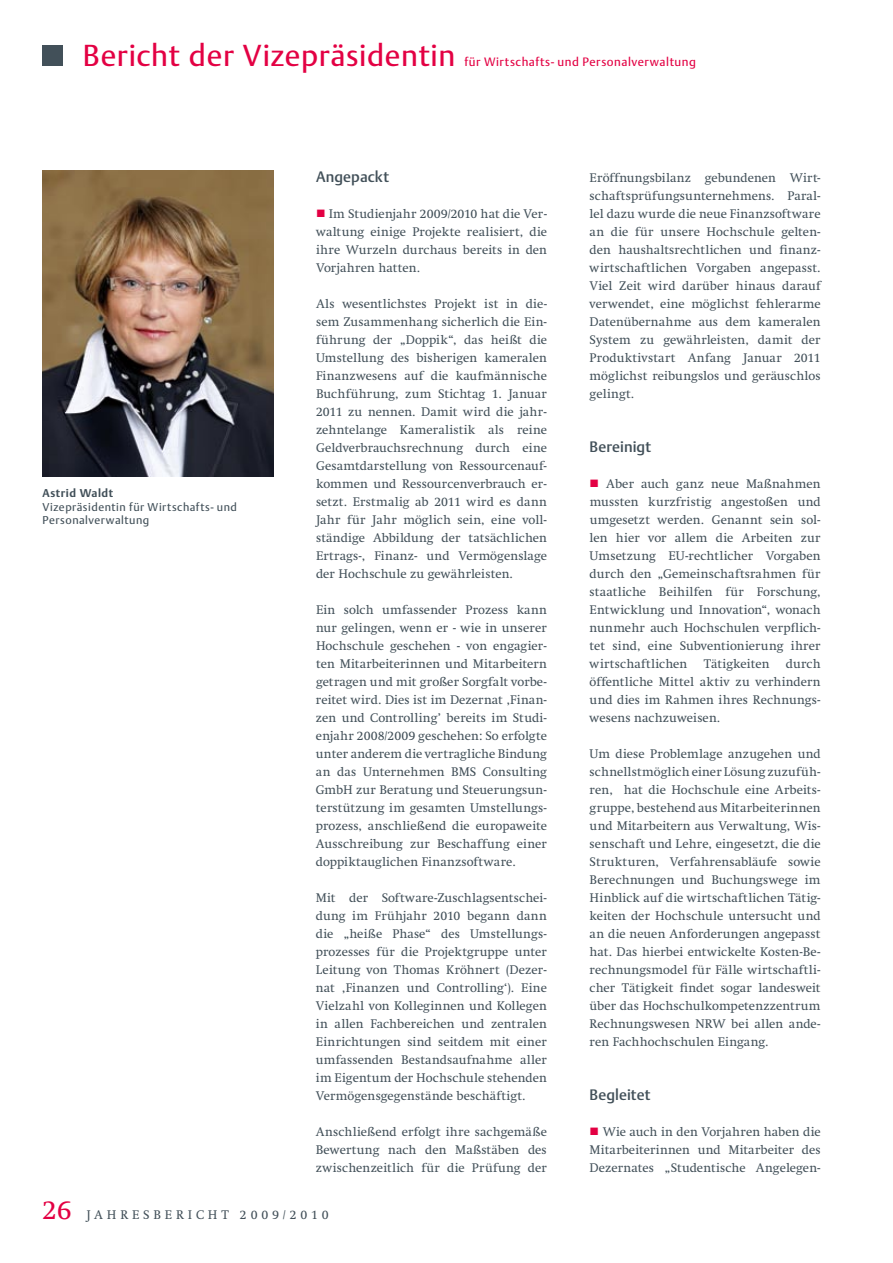
<style>
.page{position:relative;width:893px;height:1263px;background:#fff}
.page>*{position:absolute;margin:0;border:0;box-sizing:border-box;transform-origin:0 0}
.t1{font:30px "DTL Argo TOT";letter-spacing:.02em;color:#e30043}
.t2{font:500 15px "DTL Argo TOT";letter-spacing:.005em;color:#425059}
.t3{font:12.75px/18px "Swift LT Std";color:#425059;text-align:justify}
.t4{font:12.75px "Swift LT Std";letter-spacing:.3em;color:#425059}
.t5{font:12px "DTL Argo TOT";letter-spacing:.045em;color:#e30043}
.t6{font:11.25px/13.5px "DTL Argo TOT";letter-spacing:.045em;color:#425059}
.t7{font:700 11.25px "DTL Argo TOT";letter-spacing:.045em;color:#425059}
.s1{color:#e30043}
.s2{font-size:27px;color:#e30043}
</style>
<div class="page">
<div style="left:43px;top:45px;width:20px;height:21px;background:#425059"></div>
<img style="left:43px;top:170px;width:231px;height:306px">
<h1 class="t1" style="left:83px;top:37px;width:374px">Bericht der Vizepräsidentin</h1>
<p class="t5" style="left:464px;top:55px;width:233px">für Wirtschafts- und Personalverwaltung</p>
<p class="t2" style="left:316px;top:168px;width:75px">Angepackt</p>
<p class="t3" style="left:316px;top:205px;width:233px"><span class="s1">■</span> Im Studienjahr 2009/2010 hat die Ver&shy;waltung einige Projekte realisiert, die ihre Wurzeln durchaus bereits in den Vorjahren hatten.</p>
<p class="t3" style="left:316px;top:295px;width:233px">Als wesentlichstes Projekt ist in die&shy;sem Zusammenhang sicherlich die Ein&shy;führung der „Doppik“, das heißt die Umstellung des bisherigen kameralen Finanzwesens auf die kaufmännische Buchführung, zum Stichtag 1. Januar 2011 zu nennen. Damit wird die jahr&shy;zehntelange Kameralistik als reine Geldverbrauchsrechnung durch eine Gesamtdarstellung von Ressourcenauf&shy;kommen und Ressourcenverbrauch er&shy;setzt. Erstmalig ab 2011 wird es dann Jahr für Jahr möglich sein, eine voll&shy;ständige Abbildung der tatsächlichen Ertrags-, Finanz- und Vermögenslage der Hochschule zu gewährleisten.</p>
<p class="t3" style="left:316px;top:601px;width:233px">Ein solch umfassender Prozess kann nur gelingen, wenn er - wie in unserer Hochschule geschehen - von engagier&shy;ten Mitarbeiterinnen und Mitarbeitern getragen und mit großer Sorgfalt vorbe&shy;reitet wird. Dies ist im Dezernat ‚Finan&shy;zen und Controlling’ bereits im Studi&shy;enjahr 2008/2009 geschehen: So erfolgte unter anderem die vertragliche Bindung an das Unternehmen BMS</p>
<p class="t7" style="left:43px;top:487px;width:72px">Astrid Waldt</p>
<p class="t6" style="left:43px;top:500px;width:196px">Vizepräsidentin für Wirtschafts- und<br>Personalverwaltung</p>
<p class="t3" style="left:316px;top:763px;width:233px;text-indent:167px">Consulting GmbH zur Beratung und Steuerungsun&shy;terstützung im gesamten Umstellungs&shy;prozess, anschließend die europaweite Ausschreibung zur Beschaffung einer doppiktauglichen Finanzsoftware.</p>
<p class="t3" style="left:316px;top:889px;width:233px">Mit der Software-Zuschlagsentschei&shy;dung im Frühjahr 2010 begann dann die „heiße Phase“ des Umstellungs&shy;prozesses für die Projektgruppe unter Leitung von Thomas Kröhnert (Dezer&shy;nat ‚Finanzen und Controlling‘). Eine Vielzahl von Kolleginnen und Kollegen in allen Fachbereichen und zentralen Einrichtungen sind seitdem mit einer umfassenden Bestandsaufnahme aller im Eigentum der Hochschule stehenden Vermögensgegenstände beschäftigt.</p>
<p class="t3" style="left:316px;top:1123px;width:233px">Anschließend erfolgt ihre sachgemäße Bewertung nach den Maßstäben des zwischenzeitlich für die Prüfung der</p>
<p class="t4" style="left:43px;top:1208px;width:288px"><span class="s2">26</span> Jahresbericht 2009/2010</p>
<p class="t3" style="left:590px;top:169px;width:234px">Eröffnungsbilanz gebundenen Wirt&shy;schaftsprüfungsunternehmens. Paral&shy;lel dazu wurde die neue Finanzsoftware an die für unsere Hochschule gelten&shy;den haushaltsrechtlichen und finanz&shy;wirtschaftlichen Vorgaben angepasst.<br>Viel Zeit wird darüber hinaus darauf verwendet, eine möglichst fehlerarme Datenübernahme aus dem kameralen System zu gewährleisten, damit der Produktivstart Anfang Januar 2011 möglichst reibungslos und geräuschlos gelingt.</p>
<p class="t2" style="left:590px;top:438px;width:63px">Bereinigt</p>
<p class="t3" style="left:590px;top:475px;width:233px"><span class="s1">■</span> Aber auch ganz neue Maßnahmen mussten kurzfristig angestoßen und umgesetzt werden. Genannt sein sol&shy;len hier vor allem die Arbeiten zur Umsetzung EU-rechtlicher Vorgaben durch den „Gemeinschaftsrahmen für staatliche Beihilfen für Forschung, Entwicklung und Innovation“, wonach nunmehr auch Hochschulen verpflich&shy;tet sind, eine Subventionierung ihrer wirtschaftlichen</p>
<p class="t3" style="left:590px;top:655px;width:233px;text-indent:196px">durch öffentliche Mittel aktiv zu verhindern und dies im Rahmen ihres Rechnungs&shy;wesens nachzuweisen.</p>
<p class="t3" style="left:590px;top:745px;width:233px">Um diese Problemlage anzugehen und schnellstmöglich einer Lösung zuzufüh&shy;ren, hat die Hochschule eine Arbeits&shy;gruppe, bestehend aus Mitarbeiterinnen und Mitarbeitern aus Verwaltung, Wis&shy;senschaft und Lehre, eingesetzt, die die Strukturen, Verfahrensabläufe sowie Berechnungen und Buchungswege im Hinblick auf die wirtschaftlichen Tätig&shy;keiten der Hochschule untersucht und an die neuen Anforderungen angepasst hat. Das hierbei entwickelte Kosten-Be&shy;rechnungsmodel für Fälle wirtschaftli&shy;cher Tätigkeit findet sogar landesweit über das Hochschulkompetenzzentrum Rechnungswesen NRW</p>
<p class="t3" style="left:704px;top:655px;width:67px">Tätigkeiten</p>
<p class="t3" style="left:590px;top:1015px;width:233px;text-indent:142px">bei allen ande&shy;ren Fachhochschulen Eingang.</p>
<p class="t2" style="left:590px;top:1086px;width:62px">Begleitet</p>
<p class="t3" style="left:590px;top:1123px;width:233px"><span class="s1">■</span> Wie auch in den Vorjahren haben die Mitarbeiterinnen und Mitarbeiter des Dezernates „Studentische Angelegen-</p>
</div>
